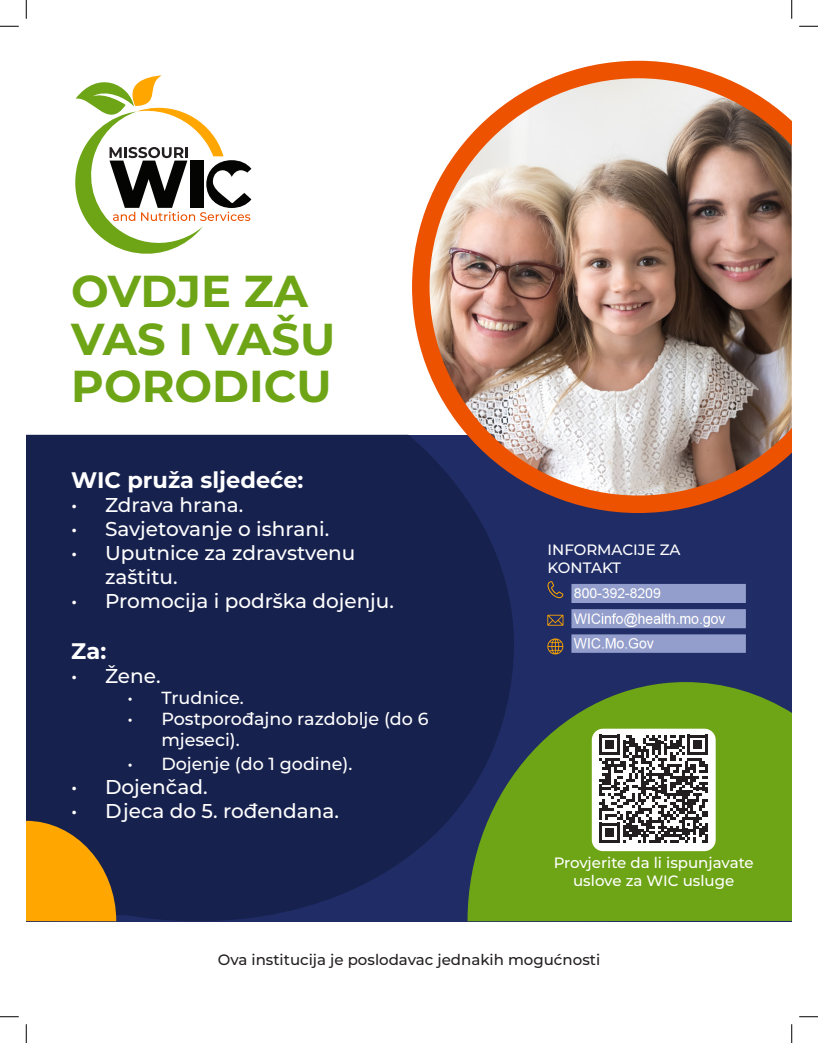
<style>
.page{position:relative;width:818px;height:1043px;background:#fff}
.page>*{position:absolute;margin:0;border:0;box-sizing:border-box;transform-origin:0 0}
.t1{font:700 44.62px/47.5px "Montserrat";color:#6ea516}
.t2{font:700 22.5px "Montserrat";color:#fff}
.t3{font:500 20px/24px "Montserrat";color:#fff}
.t4{font:500 17.5px/21px "Montserrat";color:#fff}
.t5{font:500 15px/18px "Montserrat";color:#fff}
.t6{font:500 15px "Montserrat";color:#231f20}
</style>
<div class="page">
<div style="left:26px;top:435px;width:765px;height:486px;background:#202c65"></div>
<svg style="left:75px;top:75px;width:176px;height:179px"></svg>
<div style="left:26px;top:435px;width:496px;height:487px;background:#17214e"></div>
<svg style="left:467px;top:682px;width:324px;height:239px;background:#5d8c24"></svg>
<svg style="left:26px;top:820px;width:90px;height:101px;background:#cc8a10"></svg>
<img style="left:412px;top:61px;width:379px;height:452px">
<svg style="left:547px;top:581px;width:16px;height:17px"></svg>
<svg style="left:547px;top:614px;width:16px;height:11px"></svg>
<svg style="left:547px;top:638px;width:16px;height:16px"></svg>
<div style="left:591px;top:728px;width:124px;height:123px;background:#fff;border-radius:11px"></div>
<svg style="left:599px;top:734px;width:109px;height:109px"></svg>
<svg style="left:0;top:25px;width:19px;height:2px"></svg>
<svg style="left:799px;top:25px;width:19px;height:2px"></svg>
<svg style="left:0;top:1016px;width:19px;height:1px"></svg>
<svg style="left:799px;top:1016px;width:19px;height:1px"></svg>
<svg style="left:25px;top:0;width:2px;height:19px"></svg>
<svg style="left:25px;top:1024px;width:2px;height:18px"></svg>
<svg style="left:791px;top:0;width:1px;height:19px"></svg>
<svg style="left:791px;top:1024px;width:1px;height:18px"></svg>
<img style="left:571px;top:584px;width:175px;height:69px">
<p class="t1" style="left:71px;top:265px;width:265px">OVDJE ZA<br>VAS I VAŠU<br>PORODICU</p>
<p class="t2" style="left:71px;top:464px;width:234px">WIC pruža sljedeće:</p>
<p class="t3" style="left:71px;top:492px;width:174px">• Zdrava hrana.</p>
<p class="t3" style="left:71px;top:516px;width:259px">• Savjetovanje o ishrani.</p>
<p class="t3" style="left:105px;top:540px;width:252px;text-indent:-34px">• Uputnice za zdravstvenu zaštitu.</p>
<p class="t3" style="left:71px;top:588px;width:324px">• Promocija i podrška dojenju.</p>
<p class="t2" style="left:71px;top:635px;width:36px">Za:</p>
<p class="t3" style="left:71px;top:663px;width:91px">• Žene.</p>
<p class="t4" style="left:128px;top:687px;width:118px">• Trudnice.</p>
<p class="t4" style="left:161px;top:708px;width:269px;text-indent:-34px">• Postporođajno razdoblje (do 6 mjeseci).</p>
<p class="t4" style="left:128px;top:753px;width:226px">• Dojenje (do 1 godine).</p>
<p class="t3" style="left:71px;top:774px;width:138px">• Dojenčad.</p>
<p class="t3" style="left:71px;top:798px;width:269px">• Djeca do 5. rođendana.</p>
<p class="t5" style="left:547px;top:540px;width:135px">INFORMACIJE ZA<br>KONTAKT</p>
<p class="t5" style="left:553px;top:853px;width:202px;text-align:center">Provjerite da li ispunjavate uslove za WIC usluge</p>
<p class="t6" style="left:218px;top:948px;width:384px">Ova institucija je poslodavac jednakih mogućnosti</p>
</div>
